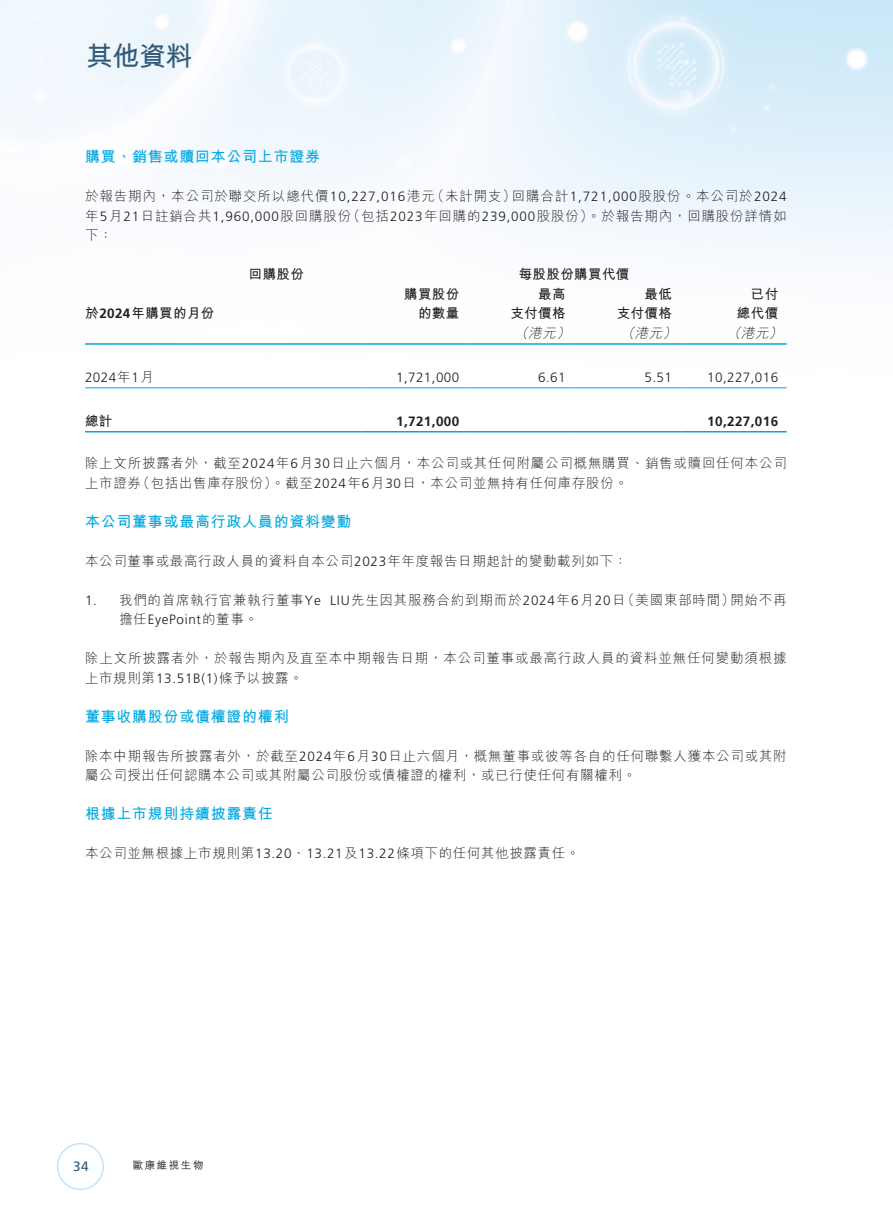
<style>
.page{position:relative;width:893px;height:1212px;background:#fff}
.page>*{position:absolute;margin:0;border:0;box-sizing:border-box;transform-origin:0 0}
.t1{font:700 27px "M Hei HK";color:#305a79}
.t2{font:700 15px "M Hei HK";letter-spacing:.05em;color:#00a8e2}
.t3{font:300 13.5px/19.5px "M Hei HK";letter-spacing:.055em;color:#231f20}
.t4{font:700 13.5px/19.5px "M Hei HK";letter-spacing:.03em;color:#231f20;text-align:right}
.t5{font:300 13.5px "Frutiger LT Std";letter-spacing:.03em;color:#231f20}
.t6{font:700 13.5px "Frutiger LT Std";letter-spacing:.03em;color:#231f20}
.t7{font:300 13.5px "Frutiger LT Std";letter-spacing:.05em;color:#231f20}
.t8{font:italic 300 13.5px "M Hei HK";color:#231f20}
.t9{font:13.5px "Frutiger LT Std";color:#305a79}
.t10{font:500 10.5px "M Hei HK";letter-spacing:.15em;color:#231f20}
.s1{font-family:"Frutiger LT Std"}
.s2{font-family:"M Hei HK"}
</style>
<div class="page">
<div style="left:57px;top:1143px;width:47px;height:47px;border:2px solid #c2e5f6;border-radius:50%"></div>
<hr style="left:85px;top:343px;width:276px;height:2px;background:#00a8e2">
<hr style="left:361px;top:343px;width:107px;height:2px;background:#00a8e2">
<hr style="left:468px;top:343px;width:106px;height:2px;background:#00a8e2">
<hr style="left:574px;top:343px;width:106px;height:2px;background:#00a8e2">
<hr style="left:680px;top:343px;width:107px;height:2px;background:#00a8e2">
<hr style="left:85px;top:431px;width:276px;height:1px;background:#00a8e2">
<hr style="left:361px;top:431px;width:107px;height:1px;background:#00a8e2">
<hr style="left:468px;top:431px;width:106px;height:1px;background:#00a8e2">
<hr style="left:574px;top:431px;width:106px;height:1px;background:#00a8e2">
<hr style="left:680px;top:431px;width:107px;height:1px;background:#00a8e2">
<hr style="left:85px;top:387px;width:276px;height:1px;background:#00a8e2">
<hr style="left:361px;top:387px;width:107px;height:1px;background:#00a8e2">
<hr style="left:468px;top:387px;width:106px;height:1px;background:#00a8e2">
<hr style="left:574px;top:387px;width:106px;height:1px;background:#00a8e2">
<hr style="left:680px;top:387px;width:107px;height:1px;background:#00a8e2">
<h1 class="t1" style="left:86px;top:37px;width:108px">其他資料</h1>
<p class="t2" style="left:85px;top:146px;width:237px">購買、銷售或贖回本公司上市證券</p>
<p class="t3" style="left:85px;top:186px;width:703px;text-align:justify">於報告期內，本公司於聯交所以總代價<span class="s1">10,227,016</span>港元（未計開支）回購合計<span class="s1">1,721,000</span>股股份。本公司於<span class="s1">2024</span>年<span class="s1">5</span>月<span class="s1">21</span>日註銷合共<span class="s1">1,960,000</span>股回購股份（包括<span class="s1">2023</span>年回購的<span class="s1">239,000</span>股股份）。於報告期內，回購股份詳情如下：</p>
<p class="t4" style="left:249px;top:263px;width:57px">回購股份</p>
<p class="t4" style="left:519px;top:263px;width:112px">每股股份購買代價</p>
<p class="t4" style="left:85px;top:302px;width:131px">於<span class="s1">2024</span>年購買的月份</p>
<p class="t4" style="left:404px;top:283px;width:57px">購買股份的數量</p>
<p class="t4" style="left:510px;top:283px;width:57px">最高<br>支付價格</p>
<p class="t4" style="left:617px;top:283px;width:57px">最低<br>支付價格</p>
<p class="t4" style="left:737px;top:283px;width:43px">已付總代價</p>
<p class="t8" style="left:515px;top:326px;width:59px">（港元）</p>
<p class="t8" style="left:621px;top:326px;width:59px">（港元）</p>
<p class="t8" style="left:727px;top:326px;width:59px">（港元）</p>
<p class="t5" style="left:85px;top:369px;width:70px">2024<span class="s2">年</span>1<span class="s2">月</span></p>
<p class="t5" style="left:396px;top:369px;width:65px">1,721,000</p>
<p class="t5" style="left:538px;top:369px;width:29px">6.61</p>
<p class="t5" style="left:644px;top:369px;width:29px">5.51</p>
<p class="t5" style="left:707px;top:369px;width:72px">10,227,016</p>
<p class="t4" style="left:85px;top:410px;width:29px">總計</p>
<p class="t6" style="left:396px;top:413px;width:65px">1,721,000</p>
<p class="t6" style="left:707px;top:413px;width:72px">10,227,016</p>
<p class="t3" style="left:85px;top:453px;width:703px">除上文所披露者外，截至<span class="s1">2024</span>年<span class="s1">6</span>月<span class="s1">30</span>日止六個月，本公司或其任何附屬公司概無購買、銷售或贖回任何本公司上市證券（包括出售庫存股份）。截至<span class="s1">2024</span>年<span class="s1">6</span>月<span class="s1">30</span>日，本公司並無持有任何庫存股份。</p>
<p class="t2" style="left:85px;top:510px;width:268px">本公司董事或最高行政人員的資料變動</p>
<p class="t3" style="left:85px;top:551px;width:544px">本公司董事或最高行政人員的資料自本公司<span class="s1">2023</span>年年度報告日期起計的變動載列如下：</p>
<p class="t3" style="left:85px;top:590px;width:703px"><span class="s1">1.</span> 我們的首席執行官兼執行董事<span class="s1">Ye LIU</span>先生因其服務合約到期而於<span class="s1">2024</span>年<span class="s1">6</span>月<span class="s1">20</span>日（美國東部時間）開始不再</p>
<p class="t7" style="left:119px;top:612px;width:140px"><span class="s2">擔任</span>EyePoint<span class="s2">的董事。</span></p>
<p class="t3" style="left:85px;top:648px;width:703px">除上文所披露者外，於報告期內及直至本中期報告日期，本公司董事或最高行政人員的資料並無任何變動須根據上市規則第<span class="s1">13.51B(1)</span>條予以披露。</p>
<p class="t2" style="left:85px;top:705px;width:205px">董事收購股份或債權證的權利</p>
<p class="t3" style="left:85px;top:746px;width:703px">除本中期報告所披露者外，於截至<span class="s1">2024</span>年<span class="s1">6</span>月<span class="s1">30</span>日止六個月，概無董事或彼等各自的任何聯繫人獲本公司或其附屬公司授出任何認購本公司或其附屬公司股份或債權證的權利，或已行使任何有關權利。</p>
<p class="t2" style="left:85px;top:803px;width:189px">根據上市規則持續披露責任</p>
<p class="t3" style="left:85px;top:843px;width:496px">本公司並無根據上市規則第<span class="s1">13.20</span>、<span class="s1">13.21</span>及<span class="s1">13.22</span>條項下的任何其他披露責任。</p>
<p class="t9" style="left:73px;top:1159px;width:17px">34</p>
<p class="t10" style="left:133px;top:1158px;width:72px">歐康維視生物</p>
</div>
